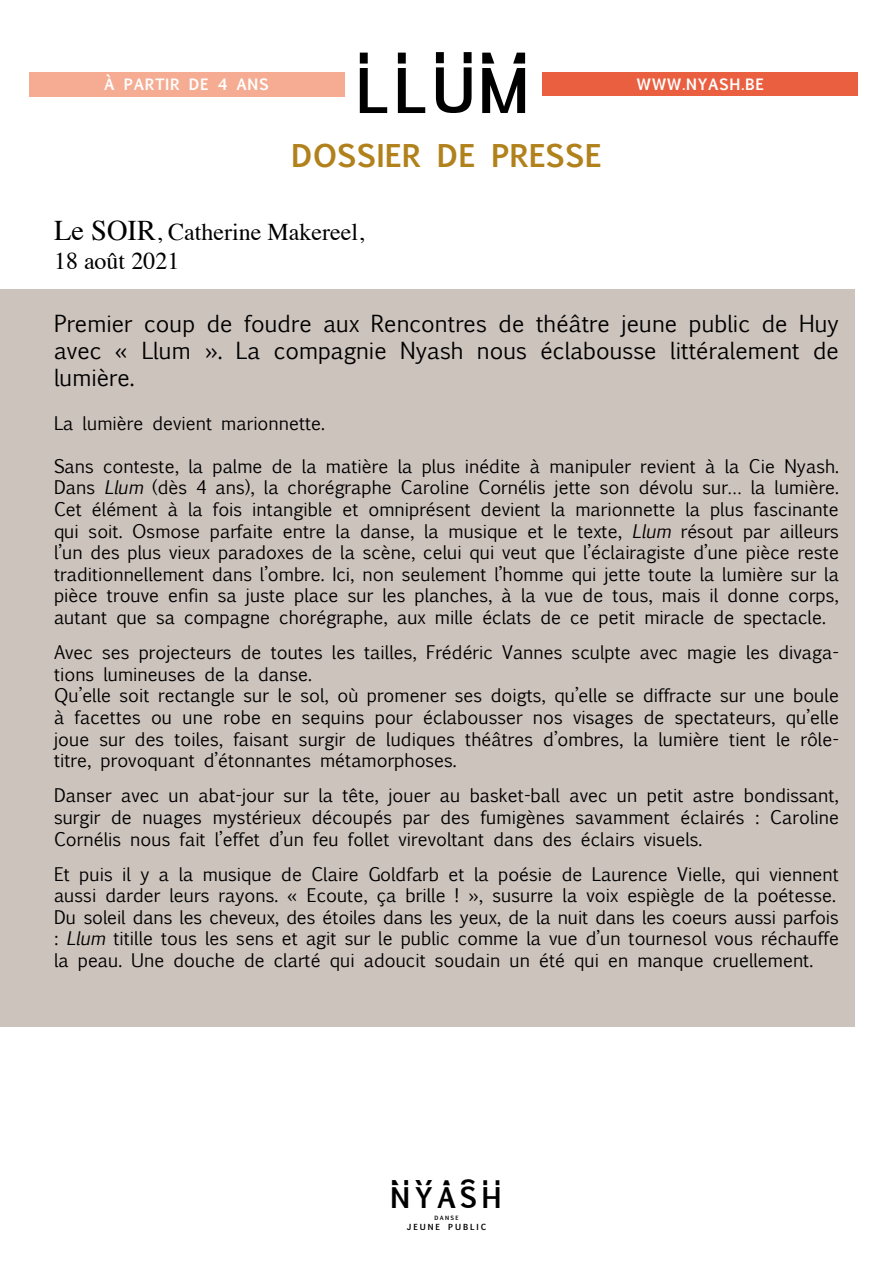
<style>
.page{position:relative;width:893px;height:1263px;background:#fff}
.page>*{position:absolute;margin:0;border:0;box-sizing:border-box;transform-origin:0 0}
.t1{font:86.85px "NYASHFONT Regular";color:#000}
.t2{font:40.2px "NYASHFONT Regular";letter-spacing:.005em;color:#000}
.t3{font:700 30px "Euphemia UCAS";color:#b1811c}
.t4{font:24px/28.8px "Times";color:#000}
.t5{font:22.5px/27px "Euphemia UCAS";color:#000;text-align:justify}
.t6{font:18px/21.6px "Euphemia UCAS";color:#000;text-align:justify}
.t7{font:700 15px "Euphemia UCAS";letter-spacing:.04em;color:#fff}
.t8{font:700 8.1px "Euphemia UCAS";letter-spacing:.24em;color:#000}
.t9{font:700 5.55px "Euphemia UCAS";letter-spacing:.24em;color:#000}
.s1{font-size:28.5px}
.s2{font-style:italic}
</style>
<div class="page">
<div style="left:0;top:289px;width:855px;height:737px;background:#cdc3bd"></div>
<div style="left:543px;top:72px;width:315px;height:24px;background:#e95f40"></div>
<div style="left:29px;top:72px;width:315px;height:25px;background:#f5ac92"></div>
<h1 class="t1" style="left:353px;top:45px;width:180px">LLUM</h1>
<p class="t7" style="left:104px;top:73px;width:166px">À PARTIR DE 4 ANS</p>
<p class="t7" style="left:636px;top:73px;width:129px">WWW.NYASH.BE</p>
<h3 class="t3" style="left:291px;top:133px;width:312px">DOSSIER DE PRESSE</h3>
<h3 class="t4" style="left:54px;top:216px;width:312px"><span class="s1">Le SOIR</span>, Catherine Makereel,<br>18 août 2021</h3>
<p class="t5" style="left:54px;top:310px;width:786px">Premier coup de foudre aux Rencontres de théâtre jeune public de Huy avec « Llum ». La compagnie Nyash nous éclabousse littéralement de lumière.</p>
<p class="t6" style="left:54px;top:412px;width:272px">La lumière devient marionnette.</p>
<p class="t6" style="left:54px;top:455px;width:786px">Sans conteste, la palme de la matière la plus inédite à manipuler revient à la Cie Nyash.<br>Dans <span class="s2">Llum</span> (dès 4 ans), la chorégraphe Caroline Cornélis jette son dévolu sur… la lumière.<br>Cet élément à la fois intangible et omniprésent devient la marionnette la plus fascinante qui soit. Osmose parfaite entre la danse, la musique et le texte, <span class="s2">Llum</span> résout par ailleurs l’un des plus vieux paradoxes de la scène, celui qui veut que l’éclairagiste d’une pièce reste traditionnellement dans l’ombre. Ici, non seulement l’homme qui jette toute la lumière sur la pièce trouve enfin sa juste place sur les planches, à la vue de tous, mais il donne corps, autant que sa compagne chorégraphe, aux mille éclats de ce petit miracle de spectacle.</p>
<p class="t6" style="left:54px;top:642px;width:786px;text-align:left">Avec ses projecteurs de toutes les tailles, Frédéric Vannes sculpte avec magie les divaga&shy;tions lumineuses de la danse.<br>Qu’elle soit rectangle sur le sol, où promener ses doigts, qu’elle se diffracte sur une boule à facettes ou une robe en sequins pour éclabousser nos visages de spectateurs, qu’elle joue sur des toiles, faisant surgir de ludiques théâtres d’ombres, la lumière tient le rôle&shy;titre, provoquant d’étonnantes métamorphoses.</p>
<p class="t6" style="left:54px;top:785px;width:786px">Danser avec un abat-jour sur la tête, jouer au basket-ball avec un petit astre bondissant, surgir de nuages mystérieux découpés par des fumigènes savamment éclairés : Caroline Cornélis nous fait l’effet d’un feu follet virevoltant dans des éclairs visuels.</p>
<p class="t6" style="left:54px;top:863px;width:786px;text-align:left">Et puis il y a la musique de Claire Goldfarb et la poésie de Laurence Vielle, qui viennent aussi darder leurs rayons. « Ecoute, ça brille ! », susurre la voix espiègle de la poétesse.<br>Du soleil dans les cheveux, des étoiles dans les yeux, de la nuit dans les coeurs aussi parfois : <span class="s2">Llum</span> titille tous les sens et agit sur le public comme la vue d’un tournesol vous réchauffe la peau. Une douche de clarté qui adoucit soudain un été qui en manque cruellement.</p>
<h2 class="t2" style="left:389px;top:1176px;width:115px">NYASH</h2>
<p class="t9" style="left:434px;top:1214px;width:26px">DANSE</p>
<p class="t8" style="left:407px;top:1221px;width:81px">JEUNE PUBLIC</p>
</div>
